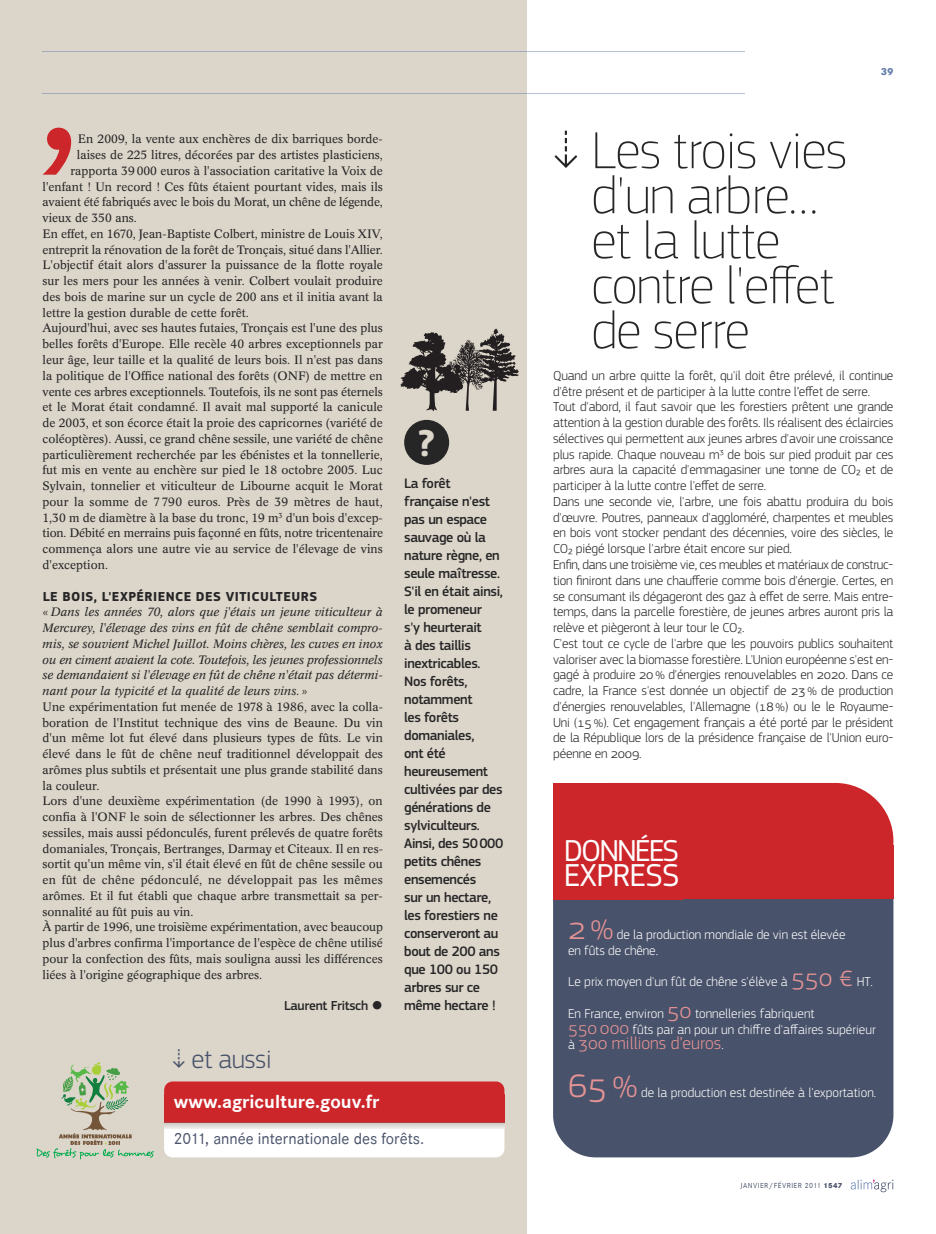
<style>
.page{position:relative;width:936px;height:1234px;background:#fff}
.page>*{position:absolute;margin:0;border:0;box-sizing:border-box;transform-origin:0 0}
.t1{font:100 54px/45px "PF Square Sans Pro";letter-spacing:-.015em;color:#272627}
.t2{font:700 39px "PF Square Sans Pro";color:#dcd6ca}
.t3{font:300 36px "PF Square Sans Pro";color:#e59395}
.t4{font:33px "PF Square Sans Pro";letter-spacing:-.02em;color:#fff}
.t5{font:300 33px "PF Square Sans Pro";color:#e59395}
.t6{font:31.5px "PF Square Sans Pro";letter-spacing:-.065em;color:#fff}
.t7{font:300 27px "PF Square Sans Pro";letter-spacing:-.015em;color:#48526a}
.t8{font:700 19.5px "Corporate S";color:#fff}
.t9{font:300 18px "PF Square Sans Pro";color:#e59395}
.t10{font:16.5px "Corporate S";color:#48526a}
.t11{font:500 14.25px/18px "PF Square Sans Pro";letter-spacing:-.025em;color:#272627}
.t12{font:300 13.5px/15.8px "PF Square Sans Pro";letter-spacing:-.01em;color:#272627}
.t13{font:300 13.5px/15.8px "PF Square Sans Pro";color:#fff}
.t14{font:700 13.5px "PF Square Sans Pro";letter-spacing:.035em;color:#272627}
.t15{font:500 13.5px "PF Square Sans Pro";letter-spacing:-.02em;color:#272627}
.t16{font:12px/15.8px "Concorde BE";color:#272627}
.t17{font:800 10.5px "Corporate S";color:#6880ad}
.t18{font:7.5px "Corporate S";letter-spacing:.06em;color:#48526a}
.s1{font-style:italic}
.s2{font-size:25.5px;color:#e59395}
.s3{font-size:27px;color:#e59395}
.s4{font-size:22.5px;color:#e59395}
.s5{font-size:18px;color:#e59395}
.s6{font-size:13.5px;color:#fff}
.s7{font-weight:800}
</style>
<div class="page">
<div style="left:0;top:0;width:526px;height:1233px;background:#dcd6ca"></div>
<hr style="left:526px;top:51px;width:218px;height:1px;background:#b3c0d6">
<hr style="left:43px;top:51px;width:483px;height:1px;background:#a2abbb">
<hr style="left:526px;top:94px;width:218px;height:1px;background:#b3c0d6">
<hr style="left:43px;top:94px;width:483px;height:1px;background:#a2abbb">
<div style="left:404px;top:420px;width:45px;height:45px;background:#272627;border-radius:22px"></div>
<svg style="left:850px;top:1179px;width:43px;height:12px"></svg>
<svg style="left:43px;top:128px;width:28px;height:47px"></svg>
<div style="left:553px;top:819px;width:340px;height:338px;background:#48526a;border-radius:43px"></div>
<div style="left:553px;top:782px;width:340px;height:116px;background:#cc262b;border-radius:58px"></div>
<div style="left:553px;top:782px;width:130px;height:116px;background:#cc262b"></div>
<div style="left:553px;top:845px;width:340px;height:53px;background:#cc262b"></div>
<svg style="left:400px;top:328px;width:119px;height:83px"></svg>
<div style="left:164px;top:1081px;width:340px;height:76px;background:#fff;border-radius:9px"></div>
<div style="left:164px;top:1081px;width:340px;height:25px;background:#cc262b;border-radius:9px"></div>
<div style="left:164px;top:1093px;width:340px;height:29px;background:#cc262b"></div>
<img style="left:164px;top:1122px;width:340px;height:6px">
<svg style="left:36px;top:1062px;width:118px;height:96px"></svg>
<p class="t16" style="left:78px;top:132px;width:306px">En 2009, la vente aux enchères de dix barriques borde-</p>
<p class="t16" style="left:77px;top:148px;width:307px">laises de 225 litres, décorées par des artistes plasticiens,</p>
<p class="t16" style="left:71px;top:164px;width:314px">rapporta 39 000 euros à l'association caritative la Voix de</p>
<p class="t16" style="left:43px;top:179px;width:342px">l'enfant ! Un record ! Ces fûts étaient pourtant vides, mais ils</p>
<p class="t16" style="left:43px;top:195px;width:342px">avaient été fabriqués avec le bois du Morat, un chêne de légende,</p>
<p class="t16" style="left:43px;top:211px;width:96px">vieux de 350 ans.</p>
<p class="t16" style="left:43px;top:227px;width:342px">En effet, en 1670, Jean-Baptiste Colbert, ministre de Louis XIV,</p>
<p class="t16" style="left:43px;top:242px;width:342px">entreprit la rénovation de la forêt de Tronçais, situé dans l'Allier.</p>
<p class="t16" style="left:43px;top:258px;width:342px">L'objectif était alors d'assurer la puissance de la flotte royale</p>
<p class="t16" style="left:43px;top:274px;width:342px">sur les mers pour les années à venir. Colbert voulait produire</p>
<p class="t16" style="left:43px;top:290px;width:342px">des bois de marine sur un cycle de 200 ans et il initia avant la</p>
<p class="t16" style="left:43px;top:305px;width:208px">lettre la gestion durable de cette forêt.</p>
<p class="t16" style="left:43px;top:321px;width:342px">Aujourd'hui, avec ses hautes futaies, Tronçais est l'une des plus</p>
<p class="t16" style="left:43px;top:337px;width:342px">belles forêts d'Europe. Elle recèle 40 arbres exceptionnels par</p>
<p class="t16" style="left:43px;top:353px;width:342px">leur âge, leur taille et la qualité de leurs bois. Il n'est pas dans</p>
<p class="t16" style="left:43px;top:368px;width:342px">la politique de l'Office national des forêts (ONF) de mettre en</p>
<p class="t16" style="left:43px;top:384px;width:342px">vente ces arbres exceptionnels. Toutefois, ils ne sont pas éternels</p>
<p class="t16" style="left:43px;top:400px;width:342px">et le Morat était condamné. Il avait mal supporté la canicule</p>
<p class="t16" style="left:43px;top:416px;width:342px">de 2003, et son écorce était la proie des capricornes (variété de</p>
<p class="t16" style="left:43px;top:431px;width:342px">coléoptères). Aussi, ce grand chêne sessile, une variété de chêne</p>
<p class="t16" style="left:43px;top:447px;width:342px">particulièrement recherchée par les ébénistes et la tonnellerie,</p>
<p class="t16" style="left:43px;top:463px;width:342px">fut mis en vente au enchère sur pied le 18 octobre 2005. Luc</p>
<p class="t16" style="left:43px;top:478px;width:342px">Sylvain, tonnelier et viticulteur de Libourne acquit le Morat</p>
<p class="t16" style="left:43px;top:494px;width:341px">pour la somme de 7 790 euros. Près de 39 mètres de haut,</p>
<p class="t16" style="left:43px;top:510px;width:342px">1,30 m de diamètre à la base du tronc, 19 m<sup>3</sup> d'un bois d'excep-</p>
<p class="t16" style="left:43px;top:526px;width:342px">tion. Débité en merrains puis façonné en fûts, notre tricentenaire</p>
<p class="t16" style="left:43px;top:542px;width:342px">commença alors une autre vie au service de l'élevage de vins</p>
<p class="t16" style="left:43px;top:557px;width:67px">d'exception.</p>
<p class="t14" style="left:43px;top:591px;width:276px">LE BOIS, L'EXPÉRIENCE DES VITICULTEURS</p>
<p class="t16" style="left:43px;top:605px;width:342px"><span class="s1">«Dans les années 70, alors que j'étais un jeune viticulteur à Mercurey, l'élevage des vins en fût de chêne semblait compro&shy;mis, se souvient Michel Juillot. Moins chères, les cuves en inox ou en ciment avaient la cote. Toutefois, les jeunes professionnels se demandaient si l'élevage en fût de chêne n'était pas détermi&shy;nant pour la typicité et la qualité de leurs vins.»<br></span>Une expérimentation fut menée de 1978 à 1986, avec la colla&shy;boration de l'Institut technique des vins de Beaune. Du vin d'un même lot fut élevé dans plusieurs types de fûts. Le vin élevé dans le fût de chêne neuf traditionnel développait des arômes plus subtils et présentait une plus grande stabilité dans la couleur.<br>Lors d'une deuxième expérimentation (de 1990 à 1993), on confia à l'ONF le soin de sélectionner les arbres. Des chênes sessiles, mais aussi pédonculés, furent prélevés de quatre forêts domaniales, Tronçais, Bertranges, Darmay et Citeaux. Il en res&shy;sortit qu'un même vin, s'il était élevé en fût de chêne sessile ou en fût de chêne pédonculé, ne développait pas les mêmes arômes. Et il fut établi que chaque arbre transmettait sa per&shy;sonnalité au fût puis au vin.<br>À partir de 1996, une troisième expérimentation, avec beaucoup plus d'arbres confirma l'importance de l'espèce de chêne utilisé pour la confection des fûts, mais souligna aussi les différences liées à l'origine géographique des arbres.</p>
<p class="t15" style="left:284px;top:1001px;width:100px">Laurent Fritsch ●</p>
<p class="t7" style="left:173px;top:1050px;width:101px">⇣ et aussi</p>
<p class="t8" style="left:174px;top:1089px;width:207px">www.agriculture.gouv.fr</p>
<p class="t2" style="left:418px;top:430px;width:19px">?</p>
<p class="t11" style="left:404px;top:475px;width:101px">La forêt française n'est pas un espace sauvage où la nature règne, en seule maîtresse.<br>S'il en était ainsi, le promeneur<br>s'y heurterait<br>à des taillis inextricables.<br>Nos forêts, notamment<br>les forêts domaniales,<br>ont été heureusement cultivées par des générations de sylviculteurs.<br>Ainsi, des 50000 petits chênes ensemencés<br>sur un hectare, les forestiers ne conserveront au bout de 200 ans que 100 ou 150 arbres sur ce même hectare !</p>
<p class="t10" style="left:174px;top:1128px;width:252px">2011, année internationale des forêts.</p>
<p class="t17" style="left:880px;top:65px;width:14px">39</p>
<p class="t1" style="left:591px;top:132px;width:257px;text-indent:-38px">⇣ Les trois vies d'un arbre… et la lutte contre l'effet de serre</p>
<p class="t12" style="left:553px;top:368px;width:342px">Quand un arbre quitte la forêt, qu'il doit être prélevé, il continue d'être présent et de participer à la lutte contre l’effet de serre.<br>Tout d'abord, il faut savoir que les forestiers prêtent une grande attention à la gestion durable des forêts. Ils réalisent des éclaircies sélectives qui permettent aux jeunes arbres d'avoir une croissance plus rapide. Chaque nouveau m<sup>3</sup> de bois sur pied produit par ces arbres aura la capacité d'emmagasiner une tonne de CO₂ et de participer à la lutte contre l'effet de serre.<br>dans une seconde vie, l'arbre, une fois abattu produira du bois d'œuvre. Poutres, panneaux d'aggloméré, charpentes et meubles en bois vont stocker pendant des décennies, voire des siècles, le CO₂ piégé lorsque l'arbre était encore sur pied.<br>enfin, dans une troisième vie, ces meubles et matériaux de construc&shy;tion finiront dans une chaufferie comme bois d'énergie. Certes, en se consumant ils dégageront des gaz à effet de serre. mais entre&shy;temps, dans la parcelle forestière, de jeunes arbres auront pris la relève et piègeront à leur tour le CO₂.<br>C'est tout ce cycle de l'arbre que les pouvoirs publics souhaitent valoriser avec la biomasse forestière. L'Union européenne s'est en&shy;gagé à produire 20 % d'énergies renouvelables en 2020. dans ce cadre, la France s'est donnée un objectif de 23 % de production d'énergies renouvelables, l'Allemagne (18 %) ou le le Royaume-Uni (15 %). Cet engagement français a été porté par le président de la République lors de la présidence française de l'Union euro&shy;péenne en 2009.</p>
<p class="t6" style="left:564px;top:839px;width:117px">DONNÉES</p>
<p class="t4" style="left:564px;top:864px;width:117px">EXPRESS</p>
<p class="t5" style="left:568px;top:916px;width:47px">2%</p>
<p class="t13" style="left:568px;top:927px;width:279px;text-indent:49px">de la production mondiale de vin est élevée en fûts de chêne.</p>
<p class="t13" style="left:568px;top:974px;width:306px">Le prix moyen d'un fût de chêne s'élève à <span class="s2">550</span> <span class="s3">€</span> hT.</p>
<p class="t13" style="left:568px;top:1006px;width:309px">en France, environ <span class="s4">50</span> tonnelleries fabriquent<br><span class="s5">550 000</span> fûts par an pour un chiffre d'affaires supérieur</p>
<p class="t9" style="left:568px;top:1037px;width:157px"><span class="s6">à</span> 300 millions d’euros<span class="s6">.</span></p>
<p class="t3" style="left:568px;top:1072px;width:71px">65%</p>
<p class="t13" style="left:641px;top:1085px;width:237px">de la production est destinée à l'exportation.</p>
<p class="t18" style="left:740px;top:1180px;width:103px">janvier/février 2011 <span class="s7">1547</span></p>
</div>
